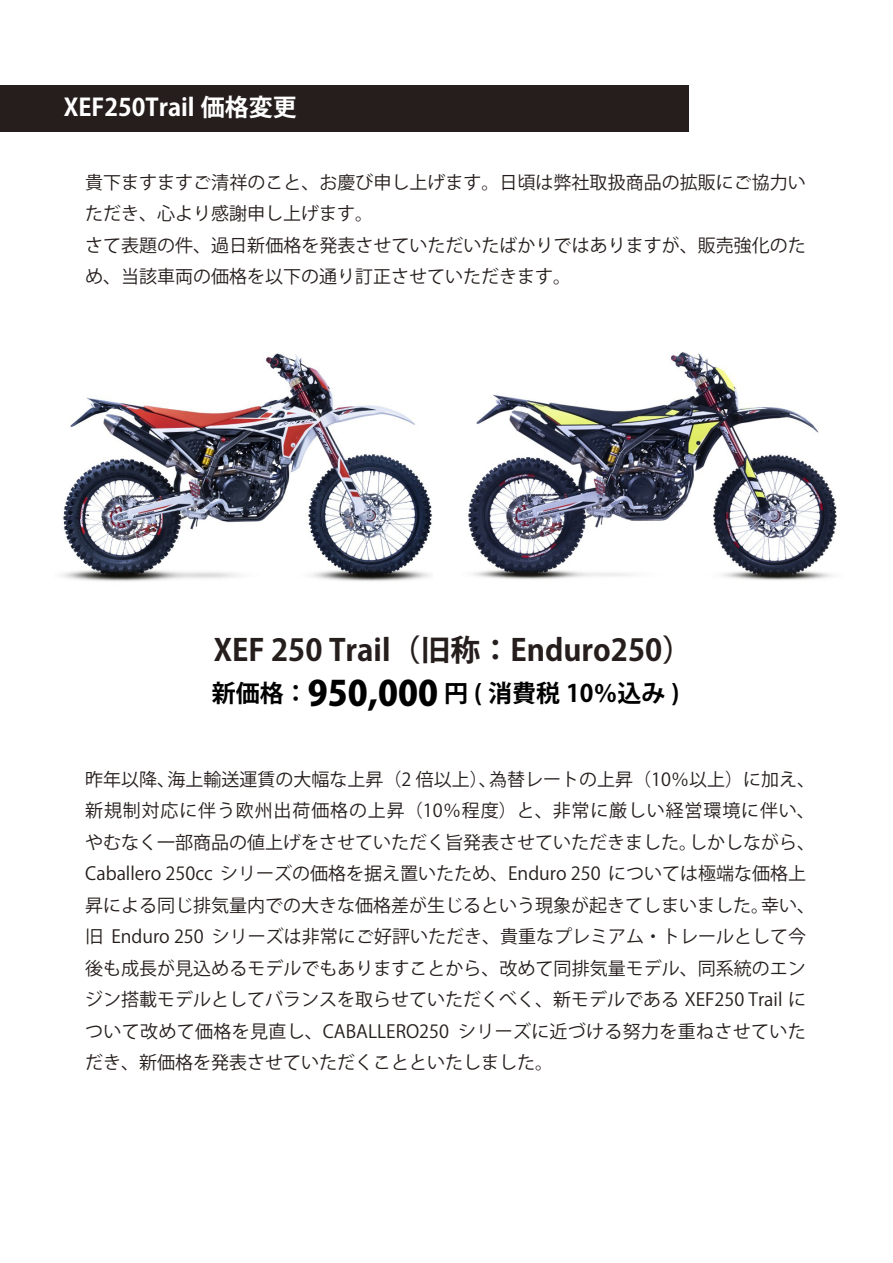
<style>
.page{position:relative;width:893px;height:1263px;background:#fff}
.page>*{position:absolute;margin:0;border:0;box-sizing:border-box;transform-origin:0 0}
.t1{font:700 30px "Koz Go Pr 6 N";color:#251e1c}
.t2{font:700 24px "Koz Go Pr 6 N";color:#000}
.t3{font:700 24px "Koz Go Pr 6 N";color:#fff}
.t4{font:18px/31.5px "Koz Go Pr 6 N";color:#251e1c}
.s1{font-weight:800;font-size:34.5px}
</style>
<div class="page">
<div style="left:0;top:85px;width:688px;height:46px;background:#251e1c"></div>
<img style="left:61px;top:353px;width:371px;height:229px">
<img style="left:468px;top:352px;width:369px;height:228px">
<h2 class="t3" style="left:64px;top:94px;width:234px">XEF250Trail 価格変更</h2>
<p class="t4" style="left:85px;top:167px;width:722px">貴下ますますご清祥のこと、お慶び申し上げます。日頃は弊社取扱商品の拡販にご協力いただき、心より感謝申し上げます。<br>さて表題の件、過日新価格を発表させていただいたばかりではありますが、販売強化のため、当該車両の価格を以下の通り訂正させていただきます。</p>
<h1 class="t1" style="left:214px;top:633px;width:480px">XEF 250 Trail（旧称：Enduro250）</h1>
<h2 class="t2" style="left:212px;top:679px;width:469px">新価格：<span class="s1">950,000</span> 円 ( 消費税 10％込み )</h2>
<p class="t4" style="left:85px;top:764px;width:731px">昨年以降、海上輸送運賃の大幅な上昇（2 倍以上）、為替レートの上昇（10％以上）に加え、新規制対応に伴う欧州出荷価格の上昇（10％程度）と、非常に厳しい経営環境に伴い、やむなく一部商品の値上げをさせていただく旨発表させていただきました。しかしながら、Caballero 250cc シリーズの価格を据え置いたため、Enduro 250 については極端な価格上昇による同じ排気量内での大きな価格差が生じるという現象が起きてしまいました。幸い、旧 Enduro 250 シリーズは非常にご好評いただき、貴重なプレミアム・トレールとして今後も成長が見込めるモデルでもありますことから、改めて同排気量モデル、同系統のエンジン搭載モデルとしてバランスを取らせていただくべく、新モデルである XEF250 Trail について改めて価格を見直し、CABALLERO250 シリーズに近づける努力を重ねさせていただき、新価格を発表させていただくことといたしました。</p>
</div>
